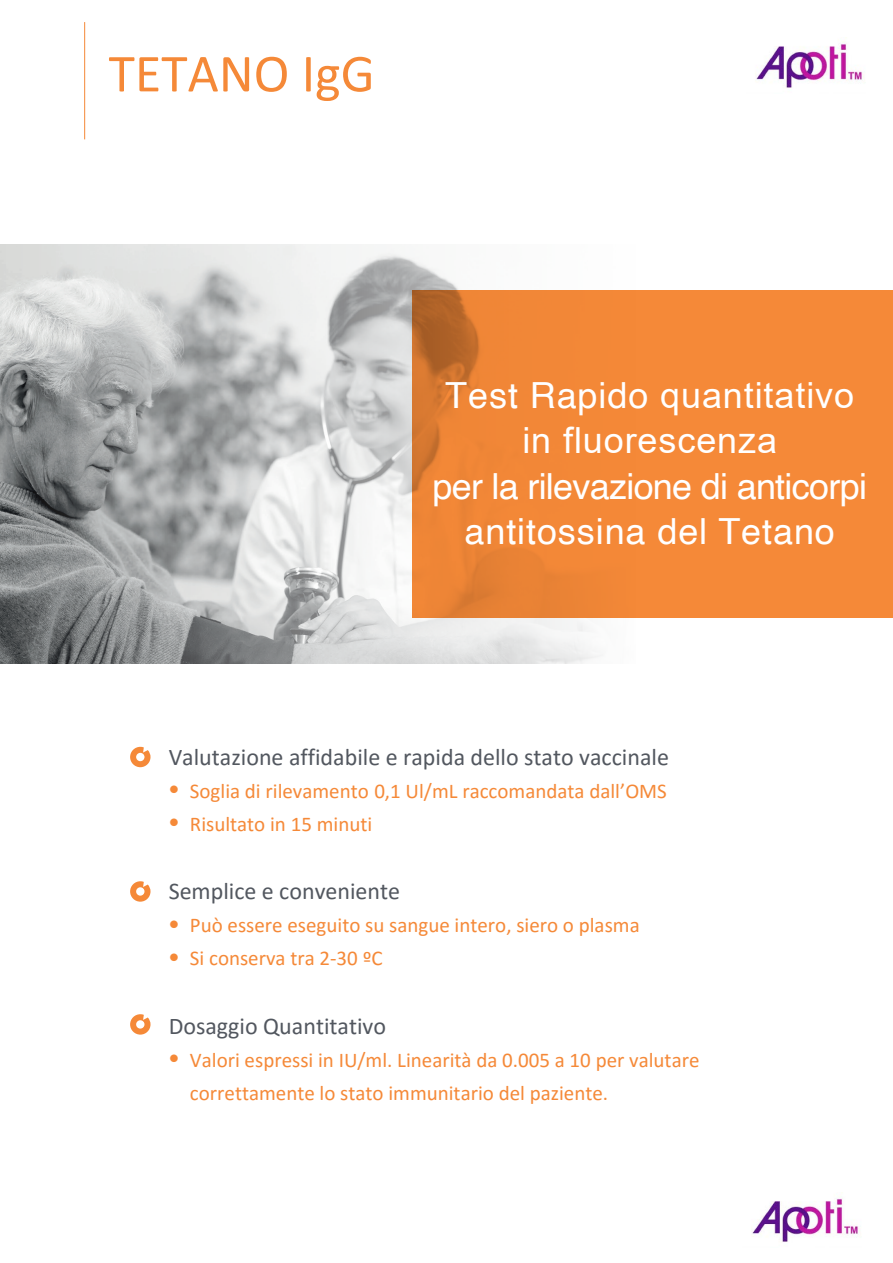
<style>
.page{position:relative;width:893px;height:1263px;background:#fff}
.page>*{position:absolute;margin:0;border:0;box-sizing:border-box;transform-origin:0 0}
.t1{font:54px "Calibri";color:#f58938}
.t2{font:36px/45px "Helvetica";letter-spacing:-.02em;color:#fff;text-align:center}
.t3{font:36px/45px "Arial";letter-spacing:.025em;color:#fff;text-align:center}
.t4{font:24px "Calibri";color:#52575f}
.t5{font:21px/33px "Calibri";color:#f58938}
.s1{font-family:"Helvetica"}
.s2{font-family:"Helvetica";font-weight:300}
</style>
<div class="page">
<img style="left:0;top:244px;width:636px;height:419px">
<div style="left:412px;top:290px;width:481px;height:327px;background:#f58938"></div>
<svg style="left:130px;top:747px;width:21px;height:20px"></svg>
<svg style="left:130px;top:881px;width:21px;height:21px"></svg>
<svg style="left:130px;top:1014px;width:21px;height:20px"></svg>
<hr style="left:84px;top:22px;width:1px;height:117px;background:#f58938">
<img style="left:751px;top:1196px;width:109px;height:46px">
<img style="left:755px;top:41px;width:109px;height:47px">
<h1 class="t1" style="left:109px;top:36px;width:268px">TETANO IgG</h1>
<h2 class="t3" style="left:445px;top:372px;width:410px"><span class="s1">Test Rapido</span> quantitativo in fluorescenza</h2>
<h2 class="t2" style="left:432px;top:465px;width:436px">per la rilevazione di anticorpi antitossina del Tetano</h2>
<p class="t4" style="left:169px;top:740px;width:502px">Valutazione affidabile e rapida dello stato vaccinale</p>
<p class="t5" style="left:169px;top:774px;width:500px"><span class="s2">•</span> Soglia di rilevamento 0,1 Ul/mL raccomandata dall’OMS</p>
<p class="t5" style="left:169px;top:807px;width:205px"><span class="s2">•</span> Risultato in 15 minuti</p>
<p class="t4" style="left:169px;top:875px;width:233px">Semplice e conveniente</p>
<p class="t5" style="left:169px;top:908px;width:473px"><span class="s2">•</span> Può essere eseguito su sangue intero, siero o plasma</p>
<p class="t5" style="left:169px;top:941px;width:216px"><span class="s2">•</span> Si conserva tra 2-30 ºC</p>
<p class="t4" style="left:169px;top:1009px;width:219px">Dosaggio Quantitativo</p>
<p class="t5" style="left:190px;top:1042px;width:511px;text-indent:-21px"><span class="s2">•</span> Valori espressi in IU/ml. Linearità da 0.005 a 10 per valutare correttamente lo stato immunitario del paziente.</p>
</div>
